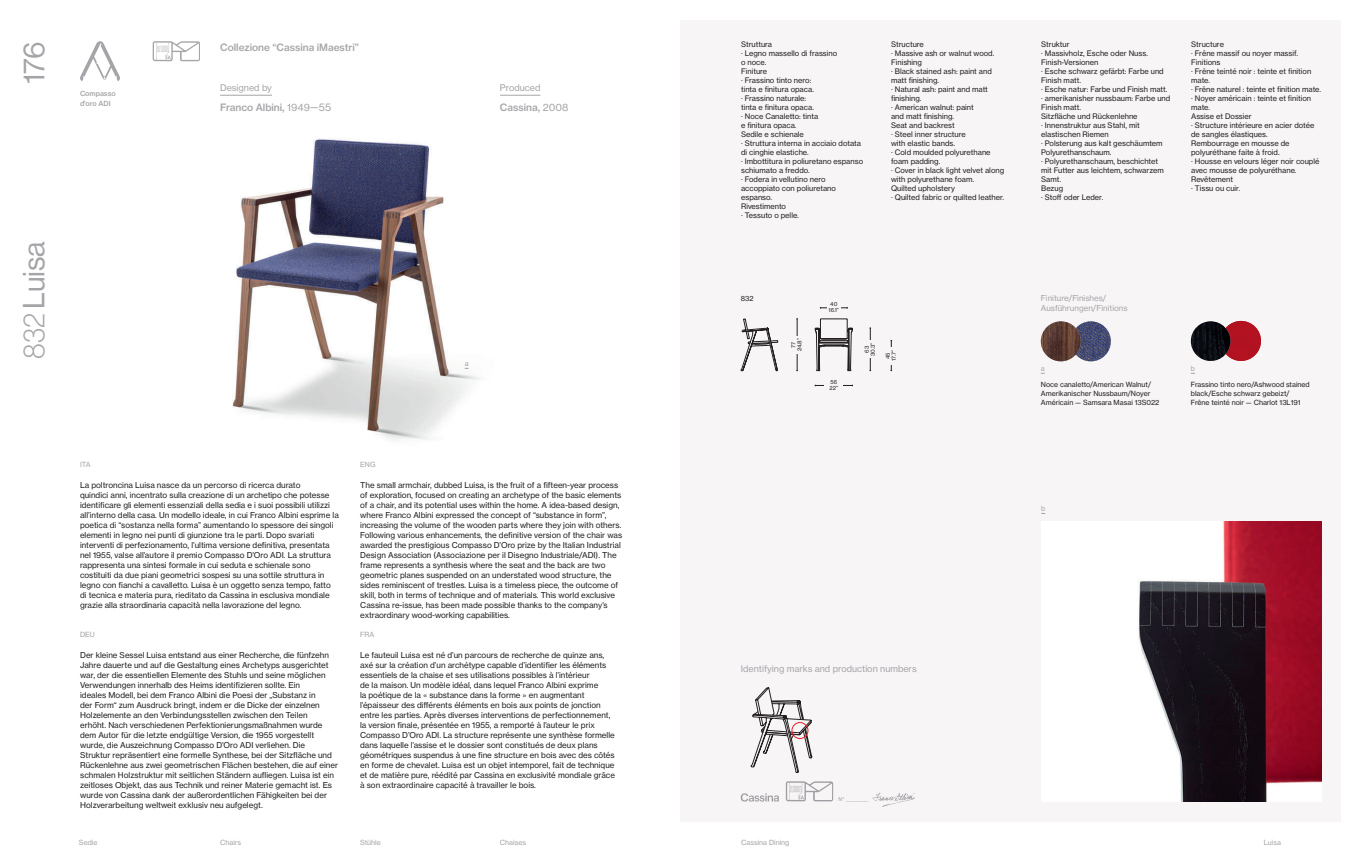
<style>
.page{position:relative;width:1361px;height:865px;background:#fff}
.page>*{position:absolute;margin:0;border:0;box-sizing:border-box;transform-origin:0 0}
.t1{font:30px "Haas Grot Disp 55 Roman";color:#a5a5a9}
.t2{font:500 10px "Haas Grot Text 65";color:#a5a5a9}
.t3{font:9px "Haas Grot Text 55 Roman";color:#a5a5a9}
.t4{font:8px/10px "Haas Grot Text 55 Roman";color:#231f20}
.t5{font:8px/10px "Haas Grot Text 55 Roman";color:#a5a5a9}
.t6{font:7.5px/9px "Haas Grot Text 55 Roman";color:#231f20}
.t7{font:7px/9px "Haas Grot Text 55 Roman";color:#231f20}
.t8{font:7px "Haas Grot Text 55 Roman";color:#a5a5a9}
.t9{font:500 7px/10px "Haas Grot Text 65";color:#a5a5a9}
.t10{font:5.5px/6px "Haas Grot Text 55 Roman";color:#231f20;text-align:center}
.t11{font:4.4px "Haas Grot Text 55 Roman";color:#a5a5a9}
.s1{font-family:"Haas Grot Disp 35";font-weight:100}
.s2{font-family:"Haas Grot Text 55 Roman";font-weight:400}
.s3{font-size:5.1px}
</style>
<div class="page">
<div style="left:680px;top:20px;width:661px;height:801px;background:#f8f5f6"></div>
<img style="left:1221px;top:321px;width:40px;height:40px;border-radius:20px">
<svg style="left:751px;top:687px;width:61px;height:85px"></svg>
<hr style="left:220px;top:95px;width:52px;height:1px;background:#a5a5a9">
<hr style="left:500px;top:95px;width:40px;height:1px;background:#a5a5a9">
<svg style="left:152px;top:42px;width:47px;height:20px"></svg>
<svg style="left:153px;top:41px;width:47px;height:20px"></svg>
<svg style="left:741px;top:793px;width:38px;height:8px"></svg>
<svg style="left:786px;top:781px;width:47px;height:20px"></svg>
<svg style="left:872px;top:792px;width:43px;height:15px"></svg>
<hr style="left:815px;top:385px;width:37px;height:1px;background:#231f20">
<div style="left:825px;top:379px;width:18px;height:11px;background:#f8f5f6"></div>
<hr style="left:797px;top:319px;width:1px;height:51px;background:#231f20">
<hr style="left:870px;top:328px;width:1px;height:42px;background:#231f20">
<hr style="left:891px;top:340px;width:1px;height:30px;background:#231f20">
<div style="left:791px;top:336px;width:12px;height:17px;background:#f8f5f6"></div>
<div style="left:864px;top:341px;width:12px;height:17px;background:#f8f5f6"></div>
<div style="left:885px;top:347px;width:12px;height:17px;background:#f8f5f6"></div>
<svg style="left:741px;top:318px;width:37px;height:54px"></svg>
<svg style="left:815px;top:307px;width:38px;height:64px"></svg>
<div style="left:791px;top:722px;width:17px;height:17px;border:1px solid #ee1d23;border-radius:50%"></div>
<img style="left:1071px;top:321px;width:40px;height:40px;border-radius:20px">
<img style="left:1041px;top:321px;width:40px;height:40px;border-radius:20px">
<svg style="left:80px;top:41px;width:40px;height:40px"></svg>
<img style="left:232px;top:138px;width:249px;height:302px">
<img style="left:1139px;top:521px;width:182px;height:280px">
<img style="left:1191px;top:321px;width:39px;height:40px;border-radius:20px">
<h1 class="t1" style="left:17px;top:84px;width:44px;rotate:-90deg">176</h1>
<h1 class="t1" style="left:17px;top:359px;width:119px;rotate:-90deg"><span class="s1">832</span> Luisa</h1>
<p class="t9" style="left:80px;top:89px;width:37px">Compasso d'oro ADI</p>
<p class="t2" style="left:220px;top:41px;width:140px">Collezione “Cassina iMaestri”</p>
<p class="t3" style="left:220px;top:82px;width:53px">Designed by</p>
<p class="t2" style="left:220px;top:101px;width:113px">Franco Albini, <span class="s2">1949—55</span></p>
<p class="t3" style="left:500px;top:82px;width:42px">Produced</p>
<p class="t2" style="left:500px;top:101px;width:70px">Cassina, <span class="s2">2008</span></p>
<p class="t8" style="left:80px;top:460px;width:12px">ITA</p>
<p class="t8" style="left:360px;top:460px;width:17px">ENG</p>
<p class="t8" style="left:465px;top:359px;width:5px">a</p>
<p class="t4" style="left:80px;top:480px;width:260px">La poltroncina Luisa nasce da un percorso di ricerca durato<br>quindici anni, incentrato sulla creazione di un archetipo che potesse identificare gli elementi essenziali della sedia e i suoi possibili utilizzi all’interno della casa. Un modello ideale, in cui Franco Albini esprime la poetica di “sostanza nella forma” aumentando lo spessore dei singoli elementi in legno nei punti di giunzione tra le parti. Dopo svariati interventi di perfezionamento, l’ultima versione definitiva, presentata nel 1955, valse all’autore il premio Compasso D’Oro ADI. La struttura rappresenta una sintesi formale in cui seduta e schienale sono costituiti da due piani geometrici sospesi su una sottile struttura in legno con fianchi a cavalletto. Luisa è un oggetto senza tempo, fatto di tecnica e materia pura, rieditato da Cassina in esclusiva mondiale grazie alla straordinaria capacità nella lavorazione del legno.</p>
<p class="t4" style="left:360px;top:480px;width:263px">The small armchair, dubbed Luisa, is the fruit of a fifteen-year process of exploration, focused on creating an archetype of the basic elements of a chair, and its potential uses within the home. A idea-based design, where Franco Albini expressed the concept of “substance in form”, increasing the volume of the wooden parts where they join with others.<br>Following various enhancements, the definitive version of the chair was awarded the prestigious Compasso D’Oro prize by the Italian Industrial Design Association (Associazione per il Disegno Industriale/ADI). The frame represents a synthesis where the seat and the back are two geometric planes suspended on an understated wood structure, the sides reminiscent of trestles. Luisa is a timeless piece, the outcome of skill, both in terms of technique and of materials. This world exclusive Cassina re-issue, has been made possible thanks to the company’s extraordinary wood-working capabilities.</p>
<p class="t4" style="left:80px;top:650px;width:259px">Der kleine Sessel Luisa entstand aus einer Recherche, die fünfzehn Jahre dauerte und auf die Gestaltung eines Archetyps ausgerichtet war, der die essentiellen Elemente des Stuhls und seine möglichen Verwendungen innerhalb des Heims identifizieren sollte. Ein<br>ideales Modell, bei dem Franco Albini die Poesi der „Substanz in<br>der Form“ zum Ausdruck bringt, indem er die Dicke der einzelnen Holzelemente an den Verbindungsstellen zwischen den Teilen<br>erhöht. Nach verschiedenen Perfektionierungsmaßnahmen wurde dem Autor für die letzte endgültige Version, die 1955 vorgestellt wurde, die Auszeichnung Compasso D’Oro ADI verliehen. Die<br>Struktur repräsentiert eine formelle Synthese, bei der Sitzfläche und Rückenlehne aus zwei geometrischen Flächen bestehen, die auf einer schmalen Holzstruktur mit seitlichen Ständern aufliegen. Luisa ist ein zeitloses Objekt, das aus Technik und reiner Materie gemacht ist. Es wurde von Cassina dank der außerordentlichen Fähigkeiten bei der Holzverarbeitung weltweit exklusiv neu aufgelegt.</p>
<p class="t4" style="left:360px;top:650px;width:256px">Le fauteuil Luisa est né d’un parcours de recherche de quinze ans, axé sur la création d’un archétype capable d’identifier les éléments essentiels de la chaise et ses utilisations possibles à l’intérieur<br>de la maison. Un modèle idéal, dans lequel Franco Albini exprime<br>la poétique de la « substance dans la forme » en augmentant l’épaisseur des différents éléments en bois aux points de jonction entre les parties. Après diverses interventions de perfectionnement, la version finale, présentée en 1955, a remporté à l’auteur le prix Compasso D’Oro ADI. La structure représente une synthèse formelle dans laquelle l’assise et le dossier sont constitués de deux plans géométriques suspendus à une fine structure en bois avec des côtés en forme de chevalet. Luisa est un objet intemporel, fait de technique et de matière pure, réédité par Cassina en exclusivité mondiale grâce à son extraordinaire capacité à travailler le bois.</p>
<p class="t8" style="left:80px;top:630px;width:16px">DEU</p>
<p class="t8" style="left:360px;top:630px;width:16px">FRA</p>
<p class="t6" style="left:741px;top:40px;width:124px">Struttura<br>· Legno massello di frassino<br>o noce.<br>Finiture<br>· Frassino tinto nero:<br>tinta e finitura opaca.<br>· Frassino naturale:<br>tinta e finitura opaca.<br>· Noce Canaletto: tinta<br>e finitura opaca.<br>Sedile e schienale<br>· Struttura interna in acciaio dotata di cinghie elastiche.<br>· Imbottitura in poliuretano espanso schiumato a freddo.<br>· Fodera in vellutino nero accoppiato con poliuretano espanso.<br>Rivestimento<br>· Tessuto o pelle.</p>
<p class="t6" style="left:1041px;top:40px;width:131px">Struktur<br>· Massivholz, Esche oder Nuss.<br>Finish-Versionen<br>· Esche schwarz gefärbt: Farbe und<br>Finish matt.<br>· Esche natur: Farbe und Finish matt. · amerikanisher nussbaum: Farbe und<br>Finish matt.<br>Sitzfläche und Rückenlehne<br>· Innenstruktur aus Stahl, mit elastischen Riemen<br>· Polsterung aus kalt geschäumtem<br>Polyurethanschaum.<br>· Polyurethanschaum, beschichtet mit Futter aus leichtem, schwarzem<br>Samt.<br>Bezug<br>· Stoff oder Leder.</p>
<p class="t6" style="left:891px;top:40px;width:115px">Structure<br>· Massive ash or walnut wood.<br>Finishing<br>· Black stained ash: paint and matt finishing.<br>· Natural ash: paint and matt finishing.<br>· American walnut: paint<br>and matt finishing.<br>Seat and backrest<br>· Steel inner structure<br>with elastic bands.<br>· Cold moulded polyurethane foam padding.<br>· Cover in black light velvet along with polyurethane foam.<br>Quilted upholstery<br>· Quilted fabric or quilted leather.</p>
<p class="t6" style="left:1191px;top:40px;width:131px">Structure<br>· Frêne massif ou noyer massif.<br>Finitions<br>· Frêne teinté noir : teinte et finition mate.<br>· Frêne naturel : teinte et finition mate. · Noyer américain : teinte et finition mate.<br>Assise et Dossier<br>· Structure intérieure en acier dotée de sangles élastiques.<br>Rembourrage en mousse de polyuréthane faite à froid.<br>· Housse en velours léger noir couplé avec mousse de polyuréthane.<br>Revêtement<br>· Tissu ou cuir.</p>
<p class="t7" style="left:741px;top:294px;width:14px">832</p>
<p class="t10" style="left:828px;top:301px;width:12px">40<br>16.1”</p>
<p class="t10" style="left:790px;top:351px;width:15px;rotate:-90deg">77<br>24.8”</p>
<p class="t10" style="left:864px;top:356px;width:15px;rotate:-90deg">63<br>30.3”</p>
<p class="t10" style="left:885px;top:361px;width:13px;rotate:-90deg">45<br>17.7”</p>
<p class="t10" style="left:829px;top:379px;width:10px;text-align:left">56<br>22”</p>
<p class="t3" style="left:741px;top:662px;width:177px">Identifying marks and production numbers</p>
<p class="t11" style="left:838px;top:796px;width:32px"><span class="s3">N°</span> ____________</p>
<p class="t5" style="left:1041px;top:293px;width:88px">Finiture/Finishes/<br>Ausführungen/Finitions</p>
<p class="t8" style="left:1041px;top:364px;width:5px">a</p>
<p class="t7" style="left:1041px;top:380px;width:120px">Noce canaletto/American Walnut/<br>Amerikanischer Nussbaum/Noyer<br>Américain — Samsara Masai 13S022</p>
<p class="t8" style="left:1191px;top:364px;width:6px">b</p>
<p class="t7" style="left:1191px;top:380px;width:120px">Frassino tinto nero/Ashwood stained black/Esche schwarz gebeizt/<br>Frêne teinté noir — Charlot 13L191</p>
<p class="t8" style="left:1041px;top:504px;width:6px">b</p>
<p class="t8" style="left:79px;top:837px;width:20px">Sedie</p>
<p class="t8" style="left:220px;top:837px;width:23px">Chairs</p>
<p class="t8" style="left:360px;top:837px;width:22px">Stühle</p>
<p class="t8" style="left:500px;top:837px;width:28px">Chaises</p>
<p class="t8" style="left:741px;top:838px;width:50px">Cassina Dining</p>
<p class="t8" style="left:1263px;top:838px;width:19px">Luisa</p>
</div>
